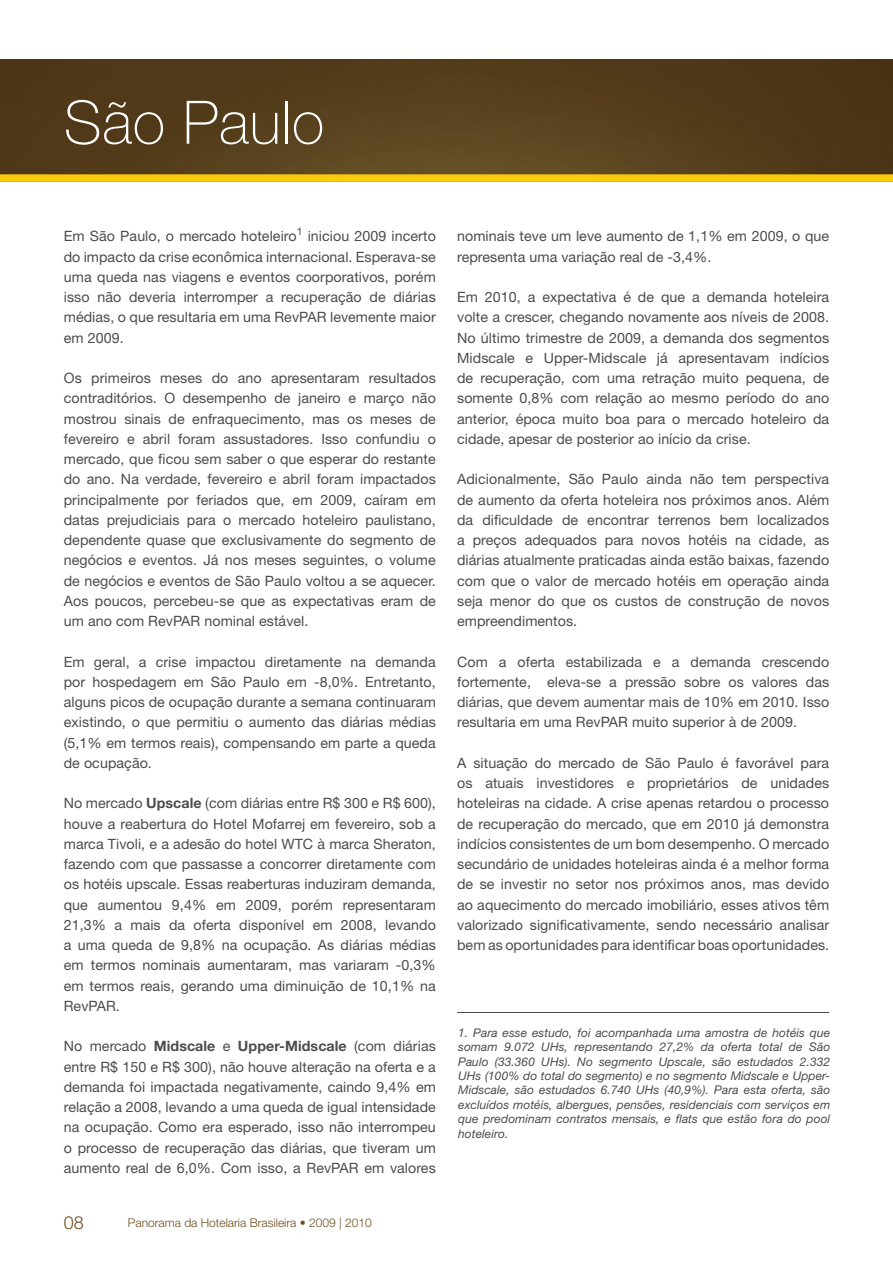
<style>
.page{position:relative;width:893px;height:1263px;background:#fff}
.page>*{position:absolute;margin:0;border:0;box-sizing:border-box;transform-origin:0 0}
.t1{font:100 60px "Helvetica Neue";letter-spacing:.01em;color:#fff}
.t2{font:300 18px "Helvetica Neue";color:#6f4d1d}
.t3{font:14.25px/20.2px "Helvetica Neue";letter-spacing:.005em;color:#4b4c4d;text-align:justify}
.t4{font:italic 12px/14.4px "Helvetica Neue";letter-spacing:.005em;color:#4b4c4d;text-align:justify}
.t5{font:300 12px "Helvetica Neue";color:#6f4d1d}
.s1{font-weight:700}
</style>
<div class="page">
<img style="left:0;top:60px;width:893px;height:114px">
<div style="left:0;top:174px;width:893px;height:8px;background:#feca0a"></div>
<hr style="left:457px;top:1012px;width:372px;height:1px;background:#4b4c4d">
<h1 class="t1" style="left:64px;top:88px;width:262px">São Paulo</h1>
<p class="t3" style="left:64px;top:226px;width:374px">Em São Paulo, o mercado hoteleiro<sup>1</sup> iniciou 2009 incerto do impacto da crise econômica internacional. Esperava-se uma queda nas viagens e eventos coorporativos, porém isso não deveria interromper a recuperação de diárias médias, o que resultaria em uma RevPAR levemente maior em 2009.</p>
<p class="t3" style="left:64px;top:368px;width:374px">Os primeiros meses do ano apresentaram resultados contraditórios. O desempenho de janeiro e março não mostrou sinais de enfraquecimento, mas os meses de fevereiro e abril foram assustadores. Isso confundiu o mercado, que ficou sem saber o que esperar do restante do ano. Na verdade, fevereiro e abril foram impactados principalmente por feriados que, em 2009, caíram em datas prejudiciais para o mercado hoteleiro paulistano, dependente quase que exclusivamente do segmento de negócios e eventos. Já nos meses seguintes, o volume de negócios e eventos de São Paulo voltou a se aquecer.<br>Aos poucos, percebeu-se que as expectativas eram de um ano com RevPAR nominal estável.</p>
<p class="t3" style="left:64px;top:651px;width:374px">Em geral, a crise impactou diretamente na demanda por hospedagem em São Paulo em -8,0%. Entretanto, alguns picos de ocupação durante a semana continuaram existindo, o que permitiu o aumento das diárias médias (5,1% em termos reais), compensando em parte a queda de ocupação.</p>
<p class="t3" style="left:64px;top:793px;width:374px">No mercado <span class="s1">Upscale</span> (com diárias entre R$ 300 e R$ 600), houve a reabertura do Hotel Mofarrej em fevereiro, sob a marca Tivoli, e a adesão do hotel WTC à marca Sheraton, fazendo com que passasse a concorrer diretamente com os hotéis upscale. Essas reaberturas induziram demanda, que aumentou 9,4% em 2009, porém representaram 21,3% a mais da oferta disponível em 2008, levando a uma queda de 9,8% na ocupação. As diárias médias em termos nominais aumentaram, mas variaram -0,3% em termos reais, gerando uma diminuição de 10,1% na RevPAR.</p>
<p class="t3" style="left:64px;top:1036px;width:374px">No mercado <span class="s1">Midscale</span> e <span class="s1">Upper-Midscale</span> (com diárias entre R$ 150 e R$ 300), não houve alteração na oferta e a demanda foi impactada negativamente, caindo 9,4% em relação a 2008, levando a uma queda de igual intensidade na ocupação. Como era esperado, isso não interrompeu o processo de recuperação das diárias, que tiveram um aumento real de 6,0%. Com isso, a RevPAR em valores</p>
<p class="t2" style="left:64px;top:1211px;width:22px">08</p>
<p class="t5" style="left:128px;top:1215px;width:245px">Panorama da Hotelaria Brasileira • 2009 | 2010</p>
<p class="t3" style="left:457px;top:226px;width:374px">nominais teve um leve aumento de 1,1% em 2009, o que representa uma variação real de -3,4%.</p>
<p class="t3" style="left:457px;top:287px;width:374px">Em 2010, a expectativa é de que a demanda hoteleira volte a crescer, chegando novamente aos níveis de 2008.<br>No último trimestre de 2009, a demanda dos segmentos Midscale e Upper-Midscale já apresentavam indícios de recuperação, com uma retração muito pequena, de somente 0,8% com relação ao mesmo período do ano anterior, época muito boa para o mercado hoteleiro da cidade, apesar de posterior ao início da crise.</p>
<p class="t3" style="left:457px;top:469px;width:374px">Adicionalmente, São Paulo ainda não tem perspectiva de aumento da oferta hoteleira nos próximos anos. Além da dificuldade de encontrar terrenos bem localizados a preços adequados para novos hotéis na cidade, as diárias atualmente praticadas ainda estão baixas, fazendo com que o valor de mercado hotéis em operação ainda seja menor do que os custos de construção de novos empreendimentos.</p>
<p class="t3" style="left:457px;top:651px;width:374px">Com a oferta estabilizada e a demanda crescendo fortemente, eleva-se a pressão sobre os valores das diárias, que devem aumentar mais de 10% em 2010. Isso resultaria em uma RevPAR muito superior à de 2009.</p>
<p class="t3" style="left:457px;top:752px;width:374px">A situação do mercado de São Paulo é favorável para os atuais investidores e proprietários de unidades hoteleiras na cidade. A crise apenas retardou o processo de recuperação do mercado, que em 2010 já demonstra indícios consistentes de um bom desempenho. O mercado secundário de unidades hoteleiras ainda é a melhor forma de se investir no setor nos próximos anos, mas devido ao aquecimento do mercado imobiliário, esses ativos têm valorizado significativamente, sendo necessário analisar bem as oportunidades para identificar boas oportunidades.</p>
<p class="t4" style="left:458px;top:1025px;width:374px">1. Para esse estudo, foi acompanhada uma amostra de hotéis que somam 9.072 UHs, representando 27,2% da oferta total de São Paulo (33.360 UHs). No segmento Upscale, são estudados 2.332<br>UHs (100% do total do segmento) e no segmento Midscale e Upper-Midscale, são estudados 6.740 UHs (40,9%). Para esta oferta, são excluídos motéis, albergues, pensões, residenciais com serviços em que predominam contratos mensais, e flats que estão fora do pool hoteleiro.</p>
</div>
